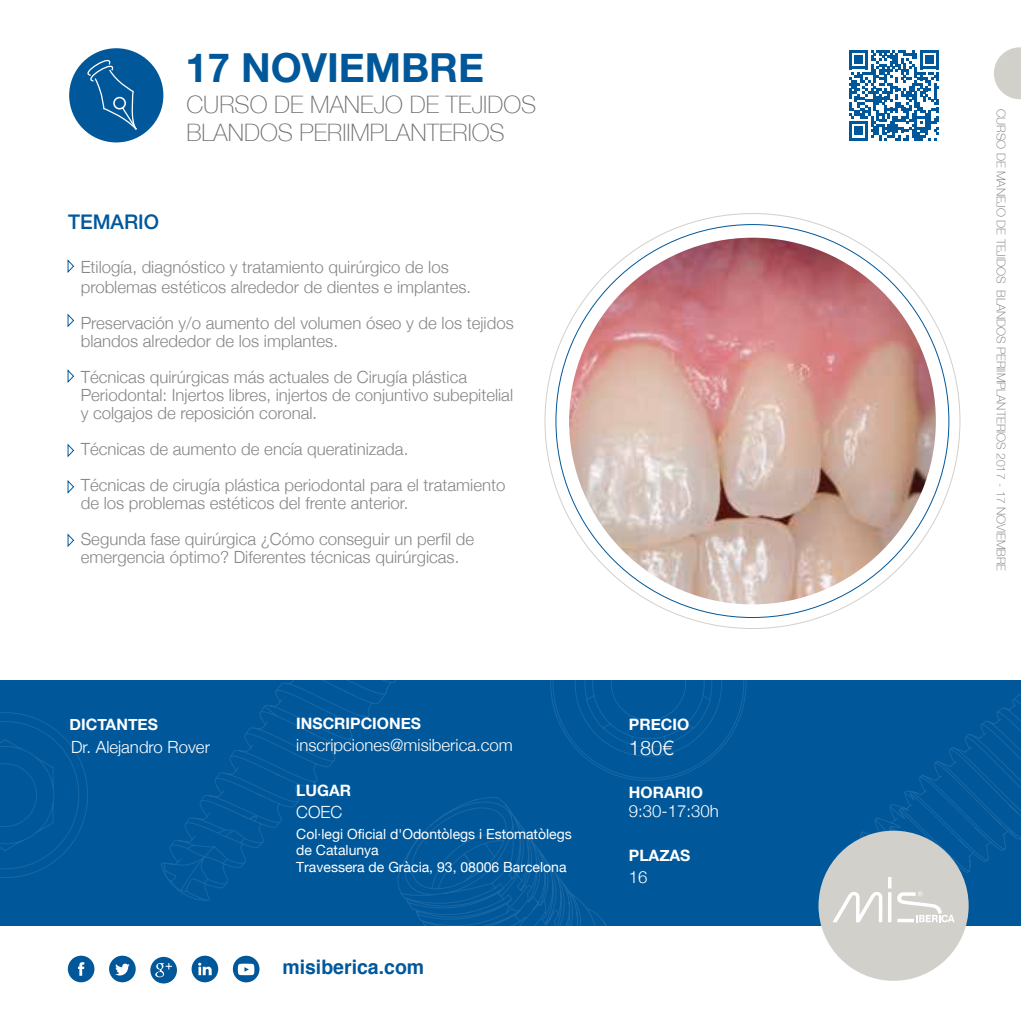
<style>
.page{position:relative;width:1021px;height:1021px;background:#fff}
.page>*{position:absolute;margin:0;border:0;box-sizing:border-box;transform-origin:0 0}
.t1{font:700 40px "Helvetica Neue";color:#00589b}
.t2{font:100 24px/28px "Helvetica Neue";color:#706f6f}
.t3{font:500 20.2px "Helvetica Neue";color:#00589b}
.t4{font:300 20.2px "Helvetica Neue";color:#fff}
.t5{font:700 20px "Helvetica";color:#00589b}
.t6{font:300 16.8px/18px "Helvetica Neue";color:#878787}
.t7{font:300 16.8px "Helvetica Neue";color:#fff}
.t8{font:700 15.6px "Helvetica Neue";color:#fff}
.t9{font:14px/16.8px "Helvetica Neue";color:#fff}
.t10{font:100 12px "Helvetica Neue";color:#706f6f}
</style>
<div class="page">
<div style="left:0;top:680px;width:1020px;height:245px;background:#00589b"></div>
<svg style="left:161px;top:680px;width:235px;height:221px"></svg>
<svg style="left:860px;top:694px;width:160px;height:223px"></svg>
<svg style="left:0;top:712px;width:88px;height:166px"></svg>
<svg style="left:397px;top:797px;width:299px;height:129px"></svg>
<svg style="left:550px;top:585px;width:196px;height:196px"></svg>
<div style="left:69px;top:48px;width:94px;height:94px;background:#00589b;border-radius:50%"></div>
<svg style="left:67px;top:259px;width:7px;height:13px"></svg>
<svg style="left:67px;top:314px;width:7px;height:13px"></svg>
<svg style="left:67px;top:369px;width:7px;height:13px"></svg>
<svg style="left:67px;top:443px;width:7px;height:14px"></svg>
<svg style="left:67px;top:480px;width:7px;height:13px"></svg>
<svg style="left:67px;top:533px;width:7px;height:13px"></svg>
<svg style="left:994px;top:47px;width:26px;height:52px"></svg>
<svg style="left:78px;top:52px;width:60px;height:79px"></svg>
<svg style="left:68px;top:955px;width:26px;height:27px"></svg>
<svg style="left:109px;top:955px;width:27px;height:27px"></svg>
<svg style="left:192px;top:955px;width:26px;height:27px"></svg>
<svg style="left:150px;top:956px;width:27px;height:27px"></svg>
<svg style="left:233px;top:955px;width:26px;height:27px"></svg>
<div style="left:818px;top:830px;width:150px;height:150px;background:#d2d0cb;border-radius:50%"></div>
<svg style="left:888px;top:877px;width:3px;height:11px"></svg>
<svg style="left:888px;top:892px;width:3px;height:30px"></svg>
<svg style="left:833px;top:892px;width:49px;height:30px"></svg>
<svg style="left:897px;top:891px;width:57px;height:31px"></svg>
<svg style="left:849px;top:50px;width:90px;height:90px"></svg>
<img style="left:569px;top:238px;width:366px;height:366px;border-radius:183px">
<h1 class="t1" style="left:185px;top:36px;width:300px">17 NOVIEMBRE</h1>
<h2 class="t2" style="left:186px;top:89px;width:351px">CURSO DE MANEJO DE TEJIDOS<br>BLANDOS PERIIMPLANTERIOS</h2>
<p class="t3" style="left:68px;top:205px;width:93px">TEMARIO</p>
<p class="t6" style="left:81px;top:255px;width:392px;line-height:20px">Etilogía, diagnóstico y tratamiento quirúrgico de los problemas estéticos alrededor de dientes e implantes.</p>
<p class="t6" style="left:81px;top:312px;width:434px">Preservación y/o aumento del volumen óseo y de los tejidos blandos alrededor de los implantes.</p>
<p class="t6" style="left:81px;top:366px;width:434px">Técnicas quirúrgicas más actuales de Cirugía plástica<br>Periodontal: Injertos libres, injertos de conjuntivo subepitelial y colgajos de reposición coronal.</p>
<p class="t6" style="left:81px;top:429px;width:426px;line-height:36px">Técnicas de aumento de encía queratinizada.<br>Técnicas de cirugía plástica periodontal para el tratamiento</p>
<p class="t6" style="left:81px;top:483px;width:395px;line-height:36px">de los problemas estéticos del frente anterior.<br>Segunda fase quirúrgica ¿Cómo conseguir un perfil de</p>
<p class="t6" style="left:81px;top:546px;width:380px">emergencia óptimo? Diferentes técnicas quirúrgicas.</p>
<p class="t8" style="left:70px;top:712px;width:90px">DICTANTES</p>
<p class="t7" style="left:71px;top:733px;width:140px">Dr. Alejandro Rover</p>
<p class="t8" style="left:296px;top:710px;width:126px">INSCRIPCIONES</p>
<p class="t7" style="left:296px;top:731px;width:218px">inscripciones@misiberica.com</p>
<p class="t8" style="left:296px;top:778px;width:56px">LUGAR</p>
<p class="t7" style="left:296px;top:798px;width:48px">COEC</p>
<p class="t9" style="left:296px;top:826px;width:277px">Col·legi Oficial d'Odontòlegs i Estomatòlegs de Catalunya<br>Travessera de Gràcia, 93, 08006 Barcelona</p>
<p class="t5" style="left:282px;top:950px;width:143px">misiberica.com</p>
<p class="t8" style="left:629px;top:712px;width:62px">PRECIO</p>
<p class="t4" style="left:629px;top:731px;width:46px">180€</p>
<p class="t8" style="left:629px;top:779px;width:75px">HORARIO</p>
<p class="t7" style="left:629px;top:797px;width:91px">9:30-17:30h</p>
<p class="t8" style="left:629px;top:843px;width:63px">PLAZAS</p>
<p class="t7" style="left:629px;top:863px;width:20px">16</p>
<p class="t10" style="left:1010px;top:109px;width:464px;rotate:90deg">CURSO DE MANEJO DE TEJIDOS BLANDOS PERIIMPLANTERIOS 2017 - 17 NOVIEMBRE</p>
</div>
